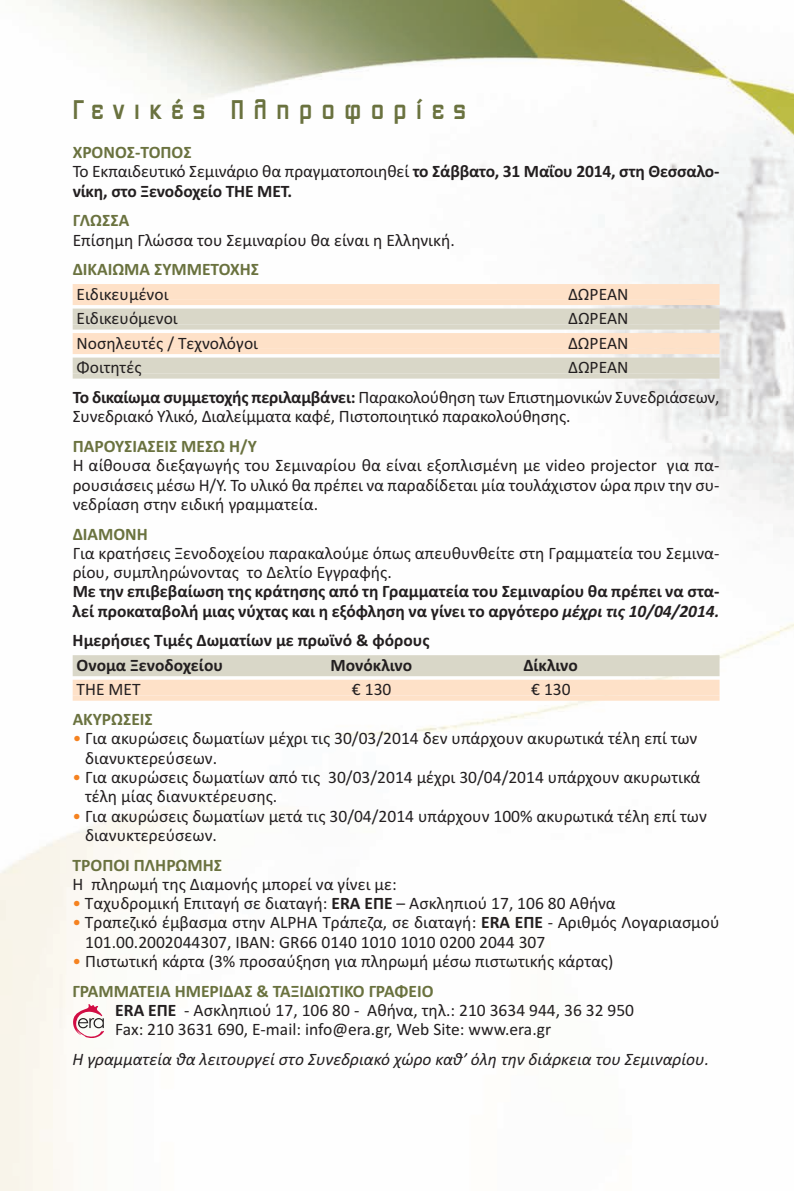
<style>
.page{position:relative;width:794px;height:1191px;background:#fff}
.page>*{position:absolute;margin:0;border:0;box-sizing:border-box;transform-origin:0 0}
.t1{font:700 31.5px "PF Venue";letter-spacing:.29em;color:#6a723f}
.t2{font:17.5px/19.2px "Calibri";color:#231f20}
.t3{font:700 17.5px/19.2px "Calibri";color:#231f20}
.t4{font:700 17.5px "Calibri";color:#6a723f}
.t5{font:italic 17.5px "Calibri";color:#231f20}
.s1{color:#6a723f}
.s2{font-weight:400}
.s3{font-weight:700}
.s4{font-style:italic}
.s5{color:#f58220}
.s6{font-weight:700;color:#6a723f}
</style>
<div class="page">
<img style="left:0;top:0;width:794px;height:1191px">
<div style="left:73px;top:284px;width:646px;height:16px;background:#fee1c8"></div>
<div style="left:73px;top:300px;width:646px;height:5px;background:#fee1c8"></div>
<div style="left:73px;top:308px;width:646px;height:16px;background:#d9d7c8"></div>
<div style="left:73px;top:324px;width:646px;height:5px;background:#d9d7c8"></div>
<div style="left:73px;top:333px;width:646px;height:16px;background:#fee1c8"></div>
<div style="left:73px;top:349px;width:646px;height:5px;background:#fee1c8"></div>
<div style="left:73px;top:357px;width:646px;height:16px;background:#d9d7c8"></div>
<div style="left:73px;top:373px;width:646px;height:5px;background:#d9d7c8"></div>
<div style="left:73px;top:655px;width:646px;height:16px;background:#d9d7c8"></div>
<div style="left:73px;top:671px;width:646px;height:5px;background:#d9d7c8"></div>
<div style="left:73px;top:679px;width:646px;height:16px;background:#fee1c8"></div>
<div style="left:73px;top:695px;width:646px;height:5px;background:#fee1c8"></div>
<svg style="left:73px;top:1004px;width:31px;height:34px"></svg>
<h1 class="t1" style="left:73px;top:95px;width:395px">Γενικές Πληροφορίες</h1>
<p class="t3" style="left:73px;top:142px;width:648px"><span class="s1">ΧΡΟΝΟΣ-ΤΟΠΟΣ<br></span><span class="s2">Το Εκπαιδευτικό Σεμινάριο θα πραγματοποιηθεί</span> το Σάββατο, 31 Μαΐου 2014, στη Θεσσαλο&shy;νίκη, στo Ξενοδοχείο ΤΗΕ ΜΕΤ.</p>
<p class="t4" style="left:73px;top:210px;width:58px">ΓΛΩΣΣΑ</p>
<p class="t2" style="left:73px;top:230px;width:383px">Επίσημη Γλώσσα του Σεμιναρίου θα είναι η Ελληνική.</p>
<p class="t4" style="left:73px;top:259px;width:188px">ΔΙΚΑΙΩΜΑ ΣΥΜΜΕΤΟΧΗΣ</p>
<p class="t2" style="left:77px;top:284px;width:93px">Ειδικευμένοι</p>
<p class="t2" style="left:568px;top:284px;width:62px">ΔΩΡΕΑΝ</p>
<p class="t2" style="left:77px;top:309px;width:103px">Ειδικευόμενοι</p>
<p class="t2" style="left:568px;top:309px;width:62px">ΔΩΡΕΑΝ</p>
<p class="t2" style="left:77px;top:333px;width:183px">Νοσηλευτές / Τεχνολόγοι</p>
<p class="t2" style="left:568px;top:333px;width:62px">ΔΩΡΕΑΝ</p>
<p class="t2" style="left:77px;top:358px;width:66px">Φοιτητές</p>
<p class="t2" style="left:73px;top:352px;width:648px;line-height:29.8px;text-indent:495px">ΔΩΡΕΑΝ<br><span class="s3">Το δικαίωμα συμμετοχής περιλαμβάνει:</span> Παρακολούθηση των Eπιστημονικών Συνεδριάσεων,</p>
<p class="t2" style="left:73px;top:407px;width:499px">Συνεδριακό Υλικό, Διαλείμματα καφέ, Πιστοποιητικό παρακολούθησης.</p>
<p class="t4" style="left:73px;top:436px;width:186px">ΠΑΡΟΥΣΙΑΣΕΙΣ ΜΕΣΩ Η/Υ</p>
<p class="t2" style="left:73px;top:456px;width:648px;text-align:justify">H αίθουσα διεξαγωγής του Σεμιναρίου θα είναι εξοπλισμένη με video projector για πα&shy;ρουσιάσεις μέσω Η/Υ. Το υλικό θα πρέπει να παραδίδεται μία τουλάχιστον ώρα πριν την συ&shy;νεδρίαση στην ειδική γραμματεία.</p>
<p class="t4" style="left:73px;top:523px;width:77px">ΔΙΑΜΟΝΗ</p>
<p class="t2" style="left:73px;top:543px;width:648px">Για κρατήσεις Ξενοδοχείου παρακαλούμε όπως απευθυνθείτε στη Γραμματεία του Σεμινα&shy;ρίου, συμπληρώνοντας το Δελτίο Εγγραφής.</p>
<p class="t3" style="left:73px;top:582px;width:648px">Με την επιβεβαίωση της κράτησης από τη Γραμματεία του Σεμιναρίου θα πρέπει να στα&shy;λεί προκαταβολή μιας νύχτας και η εξόφληση να γίνει το αργότερο <span class="s4">μέχρι τις 10/04/2014.</span></p>
<p class="t3" style="left:73px;top:628px;width:358px;line-height:24.5px">Ημερήσιες Τιμές Δωματίων με πρωϊνό &amp; φόρους<br>Ονομα Ξενοδοχείου</p>
<p class="t3" style="left:330px;top:655px;width:83px">Μονόκλινο</p>
<p class="t3" style="left:523px;top:655px;width:56px">Δίκλινο</p>
<p class="t2" style="left:77px;top:680px;width:65px">ΤΗΕ ΜΕΤ</p>
<p class="t2" style="left:352px;top:680px;width:41px">€ 130</p>
<p class="t2" style="left:531px;top:680px;width:41px">€ 130</p>
<p class="t4" style="left:73px;top:709px;width:82px">ΑΚΥΡΩΣΕΙΣ</p>
<p class="t2" style="left:85px;top:729px;width:614px;text-indent:-12px"><span class="s5">•</span> Για ακυρώσεις δωματίων μέχρι τις 30/03/2014 δεν υπάρχουν ακυρωτικά τέλη επί των διανυκτερεύσεων.</p>
<p class="t2" style="left:85px;top:767px;width:617px;text-indent:-12px"><span class="s5">•</span> Για ακυρώσεις δωματίων από τις 30/03/2014 μέχρι 30/04/2014 υπάρχουν ακυρωτικά τέλη μίας διανυκτέρευσης.</p>
<p class="t2" style="left:85px;top:806px;width:623px;text-indent:-12px"><span class="s5">•</span> Για ακυρώσεις δωματίων μετά τις 30/04/2014 υπάρχουν 100% ακυρωτικά τέλη επί των διανυκτερεύσεων.</p>
<p class="t4" style="left:73px;top:854px;width:151px">ΤΡΟΠΟΙ ΠΛΗΡΩΜΗΣ</p>
<p class="t2" style="left:73px;top:874px;width:326px">Η πληρωμή της Διαμονής μπορεί να γίνει με:</p>
<p class="t2" style="left:72px;top:893px;width:545px"><span class="s5">•</span> Ταχυδρομική Επιταγή σε διαταγή: <span class="s3">ERA ΕΠΕ</span> – Ασκληπιού 17, 106 80 Αθήνα</p>
<p class="t2" style="left:85px;top:912px;width:636px;text-indent:-13px"><span class="s5">•</span> Τραπεζικό έμβασμα στην ALPHA Τράπεζα, σε διαταγή: <span class="s3">ERA ΕΠΕ</span> - Αριθμός Λογαριασμού<br>101.00.2002044307, ΙΒΑΝ: GR66 0140 1010 1010 0200 2044 307</p>
<p class="t2" style="left:73px;top:946px;width:542px;line-height:29.8px"><span class="s5">•</span> Πιστωτική κάρτα (3% προσαύξηση για πληρωμή μέσω πιστωτικής κάρτας)<br><span class="s6">ΓΡΑΜΜΑΤΕΙΑ ΗΜΕΡΙΔΑΣ &amp; ΤΑΞΙΔΙΩΤΙΚΟ ΓΡΑΦΕΙΟ</span></p>
<p class="t2" style="left:115px;top:1000px;width:520px"><span class="s3">ERA ΕΠΕ</span> - Ασκληπιού 17, 106 80 - Αθήνα, τηλ.: 210 3634 944, 36 32 950<br>Fax: 210 3631 690, E-mail: info@era.gr, Web Site: www.era.gr</p>
<p class="t5" style="left:73px;top:1048px;width:638px">Η γραμματεία θα λειτουργεί στο Συνεδριακό χώρο καθ’ όλη την διάρκεια του Σεμιναρίου.</p>
</div>
